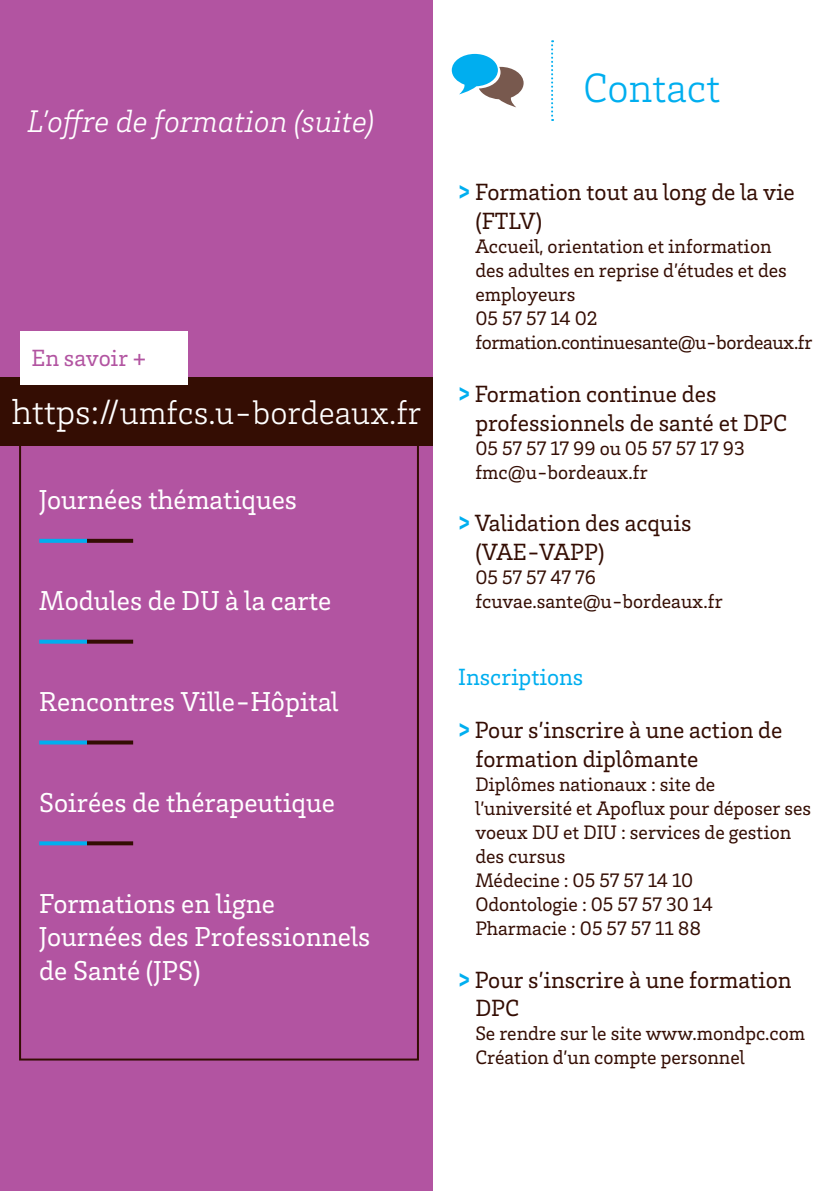
<style>
.page{position:relative;width:840px;height:1191px;background:#fff}
.page>*{position:absolute;margin:0;border:0;box-sizing:border-box;transform-origin:0 0}
.t1{font:300 42px "Brix Slab";color:#00aeef}
.t2{font:300 34px "Brix Slab";color:#fff}
.t3{font:italic 300 32px "Brix Slab";letter-spacing:-.005em;color:#fff}
.t4{font:28px/33.6px "Brix Slab";color:#fff}
.t5{font:24px/28.8px "Brix Slab";color:#340d03}
.t6{font:24px "Brix Slab";letter-spacing:-.005em;color:#b254a1}
.t7{font:20px/24px "Brix Slab";color:#340d03}
.s1{font-size:36px}
.s2{font-weight:700;font-size:30px;color:#00aeef}
.s3{color:#00aeef}
</style>
<div class="page">
<div style="left:0;top:0;width:432px;height:1191px;background:#b254a1"></div>
<svg style="left:39px;top:539px;width:94px;height:4px"></svg>
<svg style="left:39px;top:639px;width:94px;height:4px"></svg>
<svg style="left:39px;top:740px;width:94px;height:4px"></svg>
<svg style="left:39px;top:841px;width:94px;height:4px"></svg>
<div style="left:0;top:377px;width:432px;height:68px;background:#340d03"></div>
<div style="left:20px;top:331px;width:167px;height:53px;background:#fff"></div>
<div style="left:19px;top:438px;width:399px;height:622px;border:2px solid #340d03"></div>
<svg style="left:451px;top:54px;width:72px;height:53px"></svg>
<svg style="left:551px;top:40px;width:1px;height:81px"></svg>
<h3 class="t3" style="left:27px;top:100px;width:348px">L’offre de formation (suite)</h3>
<p class="t6" style="left:31px;top:342px;width:116px">En savoir +</p>
<h2 class="t2" style="left:12px;top:391px;width:410px"><span class="s1">https://</span>umfcs.u-bordeaux.fr</h2>
<h3 class="t4" style="left:39px;top:482px;width:259px">Journées thématiques</h3>
<h3 class="t4" style="left:39px;top:582px;width:293px">Modules de DU à la carte</h3>
<h3 class="t4" style="left:39px;top:683px;width:301px">Rencontres Ville-Hôpital</h3>
<h3 class="t4" style="left:39px;top:784px;width:297px">Soirées de thérapeutique</h3>
<h3 class="t4" style="left:39px;top:885px;width:332px">Formations en ligne<br>Journées des Professionnels de Santé (JPS)</h3>
<h1 class="t1" style="left:583px;top:61px;width:139px">Contact</h1>
<p class="t5" style="left:475px;top:177px;width:321px;text-indent:-17px"><span class="s2">&gt;</span> Formation tout au long de la vie (FTLV)</p>
<p class="t7" style="left:475px;top:233px;width:338px">Accueil, orientation et information<br>des adultes en reprise d’études et des employeurs<br>05 57 57 14 02 formation.continuesante@u-bordeaux.fr</p>
<p class="t5" style="left:475px;top:378px;width:313px;text-indent:-17px"><span class="s2">&gt;</span> Formation continue des professionnels de santé et DPC</p>
<p class="t7" style="left:475px;top:435px;width:271px">05 57 57 17 99 ou 05 57 57 17 93 fmc@u-bordeaux.fr</p>
<p class="t5" style="left:475px;top:508px;width:217px;text-indent:-17px"><span class="s2">&gt;</span> Validation des acquis (VAE-VAPP)</p>
<p class="t7" style="left:475px;top:564px;width:249px">05 57 57 47 76 fcuvae.sante@u-bordeaux.fr</p>
<p class="t5" style="left:458px;top:649px;width:325px;line-height:52.8px"><span class="s3">Inscriptions<br></span><span class="s2">&gt;</span> Pour s’inscrire à une action de</p>
<p class="t5" style="left:475px;top:743px;width:224px">formation diplômante</p>
<p class="t7" style="left:475px;top:771px;width:337px">Diplômes nationaux : site de l’université et Apoflux pour déposer ses voeux DU et DIU : services de gestion des cursus<br>Médecine : 05 57 57 14 10<br>Odontologie : 05 57 57 30 14<br>Pharmacie : 05 57 57 11 88</p>
<p class="t5" style="left:475px;top:964px;width:318px;text-indent:-17px"><span class="s2">&gt;</span> Pour s’inscrire à une formation<br>DPC</p>
<p class="t7" style="left:475px;top:1020px;width:331px">Se rendre sur le site www.mondpc.com<br>Création d’un compte personnel</p>
</div>
